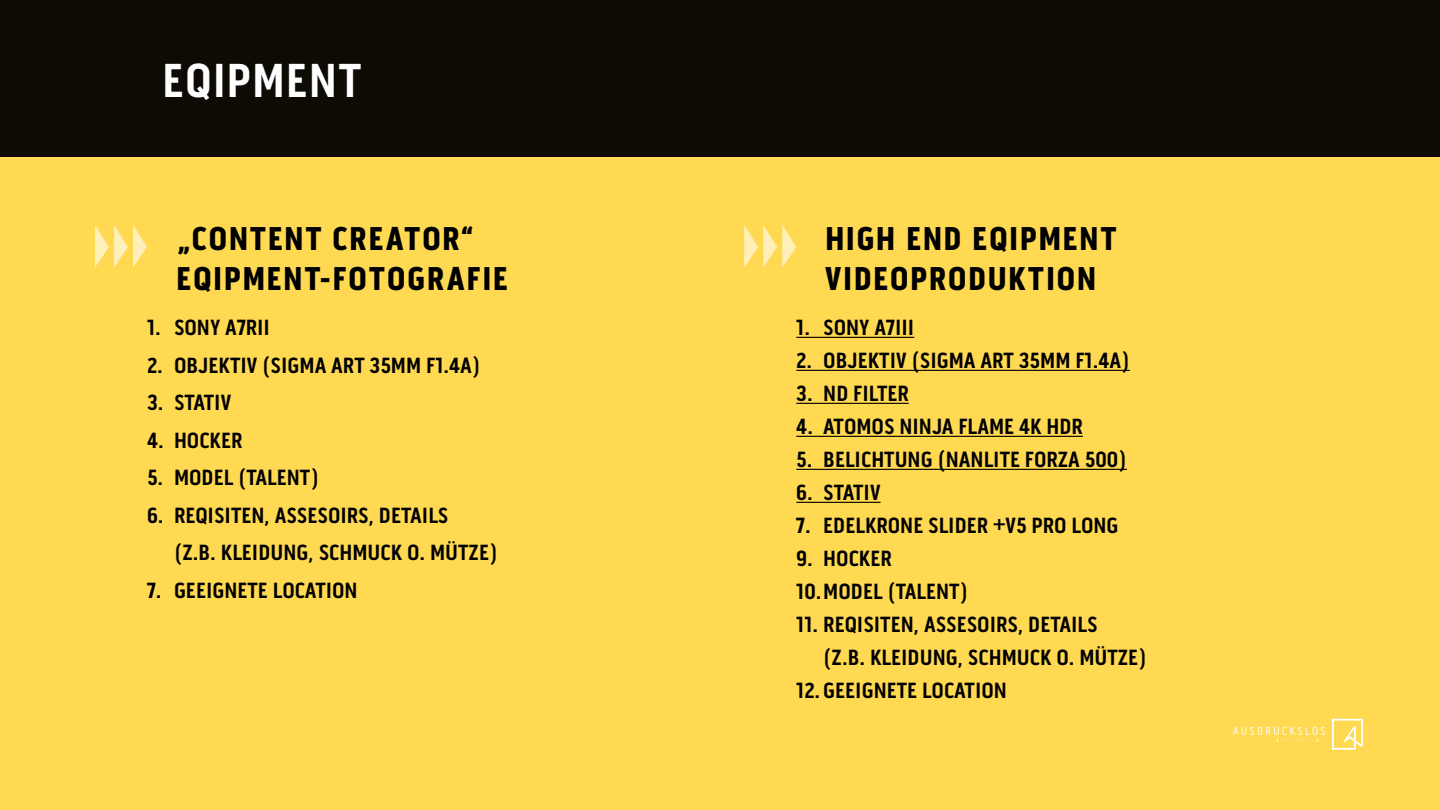
<style>
.page{position:relative;width:1440px;height:810px;background:#ffd951}
.page>*{position:absolute;margin:0;border:0;box-sizing:border-box;transform-origin:0 0}
.t1{font:700 48.75px "Pill Gothic 300 mg";letter-spacing:.025em;color:#fff}
.t2{font:900 33.75px/40.5px "Pill Gothic 300 mg";letter-spacing:.045em;color:#000}
.t3{font:700 22.5px/33px "Pill Gothic 300 mg";color:#000}
</style>
<div class="page">
<svg style="left:1332px;top:719px;width:31px;height:31px"></svg>
<svg style="left:1233px;top:727px;width:92px;height:15px"></svg>
<svg style="left:744px;top:225px;width:52px;height:43px"></svg>
<hr style="left:796px;top:337px;width:118px;height:1px;background:#000">
<hr style="left:796px;top:370px;width:334px;height:1px;background:#000">
<hr style="left:796px;top:403px;width:113px;height:1px;background:#000">
<hr style="left:796px;top:436px;width:287px;height:1px;background:#000">
<hr style="left:796px;top:469px;width:331px;height:1px;background:#000">
<hr style="left:796px;top:502px;width:85px;height:1px;background:#000">
<svg style="left:95px;top:225px;width:52px;height:43px"></svg>
<div style="left:0;top:0;width:1440px;height:156px;background:#0d0b04"></div>
<h1 class="t1" style="left:162px;top:52px;width:201px">EQIPMENT</h1>
<h2 class="t2" style="left:176px;top:219px;width:333px">„CONTENT CREATOR“<br>EQIPMENT-FOTOGRAFIE</h2>
<p class="t3" style="left:147px;top:311px;width:125px">1. SONY A7RII</p>
<p class="t3" style="left:147px;top:349px;width:335px">2. OBJEKTIV (SIGMA ART 35MM F1.4A)</p>
<p class="t3" style="left:147px;top:386px;width:86px">3. STATIV</p>
<p class="t3" style="left:147px;top:424px;width:97px">4. HOCKER</p>
<p class="t3" style="left:147px;top:461px;width:174px">5. MODEL (TALENT)</p>
<p class="t3" style="left:174px;top:496px;width:325px;line-height:37.5px;text-indent:-27px">6. REQISITEN, ASSESOIRS, DETAILS<br>(Z.B. KLEIDUNG, SCHMUCK O. MÜTZE)</p>
<p class="t3" style="left:147px;top:574px;width:212px">7. GEEIGNETE LOCATION</p>
<h2 class="t2" style="left:825px;top:219px;width:293px">HIGH END EQIPMENT<br>VIDEOPRODUKTION</h2>
<p class="t3" style="left:796px;top:311px;width:120px">1. SONY A7III</p>
<p class="t3" style="left:796px;top:344px;width:335px">2. OBJEKTIV (SIGMA ART 35MM F1.4A)</p>
<p class="t3" style="left:796px;top:377px;width:114px">3. ND FILTER</p>
<p class="t3" style="left:796px;top:410px;width:288px">4. ATOMOS NINJA FLAME 4K HDR</p>
<p class="t3" style="left:796px;top:443px;width:332px">5. BELICHTUNG (NANLITE FORZA 500)</p>
<p class="t3" style="left:796px;top:476px;width:86px">6. STATIV</p>
<p class="t3" style="left:796px;top:509px;width:324px">7. EDELKRONE SLIDER +V5 PRO LONG</p>
<p class="t3" style="left:796px;top:542px;width:174px">9. HOCKER<br>10.MODEL (TALENT)</p>
<p class="t3" style="left:823px;top:608px;width:325px;text-indent:-27px">11. REQISITEN, ASSESOIRS, DETAILS<br>(Z.B. KLEIDUNG, SCHMUCK O. MÜTZE)</p>
<p class="t3" style="left:796px;top:674px;width:212px">12. GEEIGNETE LOCATION</p>
</div>
